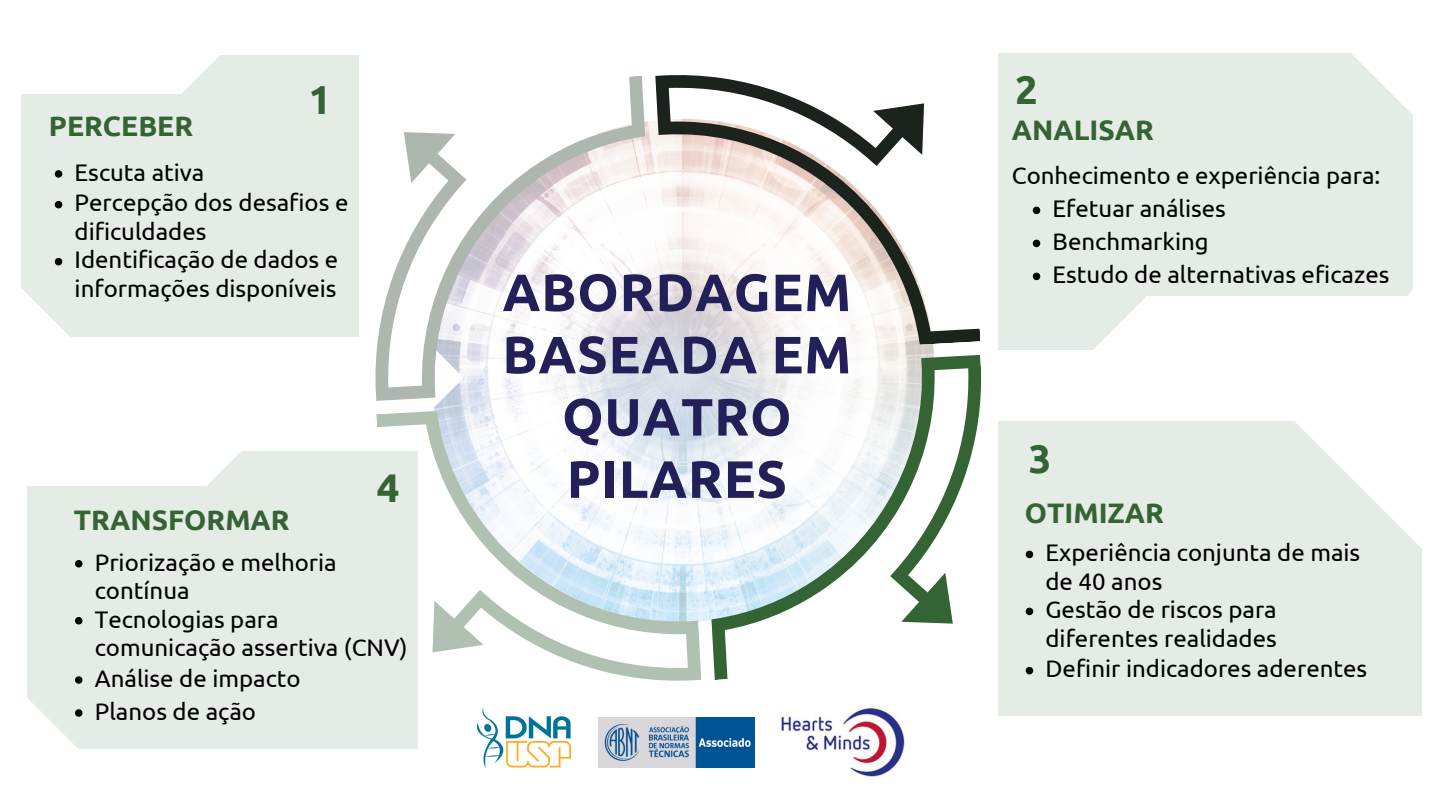
<style>
.page{position:relative;width:1440px;height:810px;background:#fff}
.page>*{position:absolute;margin:0;border:0;box-sizing:border-box;transform-origin:0 0}
.t1{font:700 52.5px/62.2px "Ubuntu";letter-spacing:.015em;color:#231f58;text-align:center}
.t2{font:700 40.5px "Ubuntu";color:#346334}
.t3{font:700 40px "Ubuntu";color:#346334}
.t4{font:700 28.2px "Ubuntu";color:#346334}
.t5{font:24px/28.5px "Ubuntu";color:#000}
</style>
<div class="page">
<div style="left:998px;top:53px;width:414px;height:297px;background:#e5ebe5"></div>
<svg style="left:1093px;top:296px;width:54px;height:54px"></svg>
<div style="left:1147px;top:296px;width:293px;height:74px;background:#fff"></div>
<svg style="left:1351px;top:53px;width:62px;height:78px"></svg>
<div style="left:998px;top:422px;width:424px;height:294px;background:#e5ebe5"></div>
<svg style="left:1288px;top:278px;width:134px;height:270px;fill:#fff"></svg>
<div style="left:21px;top:55px;width:337px;height:282px;background:#e5ebe5"></div>
<svg style="left:182px;top:55px;width:38px;height:38px"></svg>
<div style="left:20px;top:55px;width:162px;height:39px;background:#fff"></div>
<svg style="left:21px;top:288px;width:49px;height:49px"></svg>
<div style="left:27px;top:451px;width:391px;height:298px;background:#e5ebe5"></div>
<svg style="left:207px;top:451px;width:34px;height:34px"></svg>
<div style="left:27px;top:443px;width:180px;height:43px;background:#fff"></div>
<svg style="left:27px;top:698px;width:56px;height:51px"></svg>
<svg style="left:375px;top:76px;width:284px;height:321px"></svg>
<svg style="left:404px;top:129px;width:54px;height:54px"></svg>
<svg style="left:376px;top:397px;width:322px;height:284px"></svg>
<svg style="left:430px;top:598px;width:54px;height:54px"></svg>
<svg style="left:698px;top:356px;width:284px;height:324px"></svg>
<svg style="left:899px;top:572px;width:54px;height:54px"></svg>
<svg style="left:655px;top:75px;width:325px;height:283px"></svg>
<svg style="left:873px;top:103px;width:54px;height:54px"></svg>
<img style="left:478px;top:708px;width:93px;height:60px">
<img style="left:599px;top:718px;width:156px;height:49px">
<img style="left:779px;top:708px;width:126px;height:70px">
<svg style="left:1033px;top:207px;width:7px;height:7px"></svg>
<svg style="left:1033px;top:240px;width:7px;height:7px"></svg>
<svg style="left:1033px;top:273px;width:7px;height:7px"></svg>
<svg style="left:1026px;top:551px;width:7px;height:7px"></svg>
<svg style="left:1026px;top:608px;width:7px;height:7px"></svg>
<svg style="left:1026px;top:667px;width:7px;height:7px"></svg>
<svg style="left:75px;top:560px;width:7px;height:8px"></svg>
<svg style="left:75px;top:617px;width:7px;height:8px"></svg>
<svg style="left:75px;top:676px;width:7px;height:8px"></svg>
<svg style="left:75px;top:709px;width:7px;height:8px"></svg>
<svg style="left:55px;top:170px;width:7px;height:8px"></svg>
<svg style="left:55px;top:201px;width:7px;height:7px"></svg>
<svg style="left:55px;top:258px;width:7px;height:7px"></svg>
<p class="t4" style="left:49px;top:110px;width:146px">PERCEBER</p>
<p class="t2" style="left:308px;top:77px;width:24px">1</p>
<p class="t3" style="left:1015px;top:67px;width:24px">2</p>
<p class="t4" style="left:1012px;top:114px;width:144px">ANALISAR</p>
<p class="t5" style="left:75px;top:158px;width:131px">Escuta ativa</p>
<p class="t5" style="left:75px;top:188px;width:275px">Percepção dos desafios e dificuldades</p>
<p class="t5" style="left:75px;top:245px;width:265px">Identificação de dados e informações disponíveis</p>
<p class="t5" style="left:1012px;top:161px;width:370px">Conhecimento e experiência para:</p>
<p class="t5" style="left:1053px;top:194px;width:175px">Efetuar análises</p>
<p class="t5" style="left:1053px;top:227px;width:158px">Benchmarking</p>
<p class="t5" style="left:1053px;top:260px;width:338px">Estudo de alternativas eficazes</p>
<p class="t1" style="left:502px;top:261px;width:350px">ABORDAGEM<br>BASEADA EM<br>QUATRO<br>PILARES</p>
<p class="t3" style="left:1029px;top:435px;width:24px">3</p>
<p class="t3" style="left:377px;top:465px;width:24px">4</p>
<p class="t4" style="left:74px;top:504px;width:217px">TRANSFORMAR</p>
<p class="t4" style="left:1025px;top:497px;width:140px">OTIMIZAR</p>
<p class="t5" style="left:95px;top:547px;width:243px">Priorização e melhoria contínua</p>
<p class="t5" style="left:95px;top:604px;width:314px">Tecnologias para comunicação assertiva (CNV)</p>
<p class="t5" style="left:95px;top:664px;width:207px">Análise de impacto</p>
<p class="t5" style="left:95px;top:697px;width:163px">Planos de ação</p>
<p class="t5" style="left:1046px;top:538px;width:316px">Experiência conjunta de mais de 40 anos</p>
<p class="t5" style="left:1046px;top:595px;width:233px">Gestão de riscos para diferentes realidades</p>
<p class="t5" style="left:1046px;top:654px;width:323px">Definir indicadores aderentes</p>
</div>
